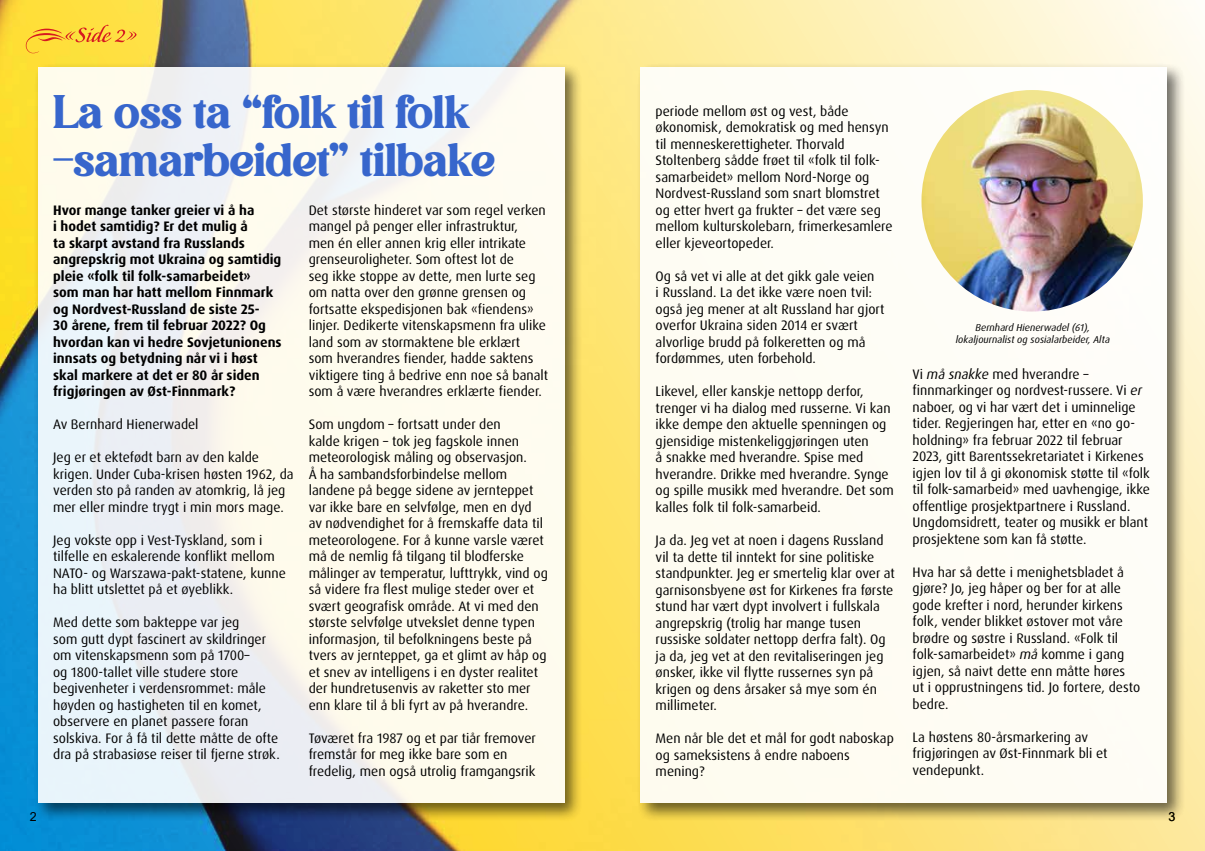
<style>
.page{position:relative;width:1205px;height:851px;background:#fff}
.page>*{position:absolute;margin:0;border:0;box-sizing:border-box;transform-origin:0 0}
.t1{font:45.5px/47.5px "Avigea";color:#3766cc}
.t2{font:13.75px/16.5px "Dax Pro";color:#000}
.t3{font:700 13.75px/16.5px "Dax Pro";color:#000}
.t4{font:12.5px "Arial";color:#000}
.t5{font:italic 10px/12px "Dax Pro";color:#000;text-align:center}
.s1{font-style:italic}
</style>
<div class="page">
<img style="left:0;top:0;width:1205px;height:850px">
<div style="left:33px;top:62px;width:550px;height:760px;background:#000;opacity:.63"></div>
<div style="left:38px;top:67px;width:526px;height:736px;background:linear-gradient(to bottom,#faf9f1,#f3f5f1)"></div>
<div style="left:636px;top:62px;width:549px;height:760px;background:#000;opacity:.63"></div>
<div style="left:640px;top:67px;width:527px;height:736px;background:#fefdf5"></div>
<svg style="left:26px;top:25px;width:110px;height:28px;background:#f9c639"></svg>
<img style="left:921px;top:90px;width:222px;height:221px;border-radius:111px">
<h1 class="t1" style="left:53px;top:89px;width:443px">La oss ta “folk til folk -samarbeidet” tilbake</h1>
<p class="t2" style="left:656px;top:103px;width:238px">periode mellom øst og vest, både økonomisk, demokratisk og med hensyn til menneskerettigheter. Thorvald Stoltenberg sådde frøet til «folk til folk&shy;samarbeidet» mellom Nord-Norge og Nordvest-Russland som snart blomstret og etter hvert ga frukter – det være seg mellom kulturskolebarn, frimerkesamlere eller kjeveortopeder.</p>
<p class="t2" style="left:656px;top:268px;width:230px">Og så vet vi alle at det gikk gale veien<br>i Russland. La det ikke være noen tvil: også jeg mener at alt Russland har gjort overfor Ukraina siden 2014 er svært alvorlige brudd på folkeretten og må fordømmes, uten forbehold.</p>
<p class="t2" style="left:656px;top:383px;width:240px">Likevel, eller kanskje nettopp derfor, trenger vi ha dialog med russerne. Vi kan ikke dempe den aktuelle spenningen og gjensidige mistenkeliggjøringen uten<br>å snakke med hverandre. Spise med hverandre. Drikke med hverandre. Synge og spille musikk med hverandre. Det som kalles folk til folk-samarbeid.</p>
<p class="t2" style="left:656px;top:532px;width:241px">Ja da. Jeg vet at noen i dagens Russland vil ta dette til inntekt for sine politiske standpunkter. Jeg er smertelig klar over at garnisonsbyene øst for Kirkenes fra første stund har vært dypt involvert i fullskala angrepskrig (trolig har mange tusen russiske soldater nettopp derfra falt). Og ja da, jeg vet at den revitaliseringen jeg ønsker, ikke vil flytte russernes syn på krigen og dens årsaker så mye som én millimeter.</p>
<p class="t2" style="left:656px;top:730px;width:240px">Men når ble det et mål for godt naboskap og sameksistens å endre naboens mening?</p>
<p class="t3" style="left:53px;top:202px;width:230px">Hvor mange tanker greier vi å ha<br>i hodet samtidig? Er det mulig å<br>ta skarpt avstand fra Russlands angrepskrig mot Ukraina og samtidig pleie «folk til folk-samarbeidet»<br>som man har hatt mellom Finnmark og Nordvest-Russland de siste 25-<br>30 årene, frem til februar 2022? Og hvordan kan vi hedre Sovjetunionens innsats og betydning når vi i høst skal markere at det er 80 år siden frigjøringen av Øst-Finnmark?</p>
<p class="t2" style="left:53px;top:416px;width:147px">Av Bernhard Hienerwadel</p>
<p class="t2" style="left:53px;top:449px;width:242px">Jeg er et ektefødt barn av den kalde krigen. Under Cuba-krisen høsten 1962, da verden sto på randen av atomkrig, lå jeg mer eller mindre trygt i min mors mage.</p>
<p class="t2" style="left:53px;top:531px;width:234px">Jeg vokste opp i Vest-Tyskland, som i tilfelle en eskalerende konflikt mellom NATO- og Warszawa-pakt-statene, kunne ha blitt utslettet på et øyeblikk.</p>
<p class="t2" style="left:53px;top:614px;width:228px">Med dette som bakteppe var jeg<br>som gutt dypt fascinert av skildringer om vitenskapsmenn som på 1700–<br>og 1800-tallet ville studere store begivenheter i verdensrommet: måle høyden og hastigheten til en komet, observere en planet passere foran solskiva. For å få til dette måtte de ofte dra på strabasiøse reiser til fjerne strøk.</p>
<p class="t2" style="left:309px;top:201px;width:241px">Det største hinderet var som regel verken mangel på penger eller infrastruktur,<br>men én eller annen krig eller intrikate grenseuroligheter. Som oftest lot de<br>seg ikke stoppe av dette, men lurte seg om natta over den grønne grensen og fortsatte ekspedisjonen bak «fiendens» linjer. Dedikerte vitenskapsmenn fra ulike land som av stormaktene ble erklært<br>som hverandres fiender, hadde saktens viktigere ting å bedrive enn noe så banalt som å være hverandres erklærte fiender.</p>
<p class="t2" style="left:309px;top:416px;width:241px">Som ungdom – fortsatt under den<br>kalde krigen – tok jeg fagskole innen meteorologisk måling og observasjon.<br>Å ha sambandsforbindelse mellom landene på begge sidene av jernteppet var ikke bare en selvfølge, men en dyd av nødvendighet for å fremskaffe data til meteorologene. For å kunne varsle været må de nemlig få tilgang til blodferske målinger av temperatur, lufttrykk, vind og så videre fra flest mulige steder over et svært geografisk område. At vi med den største selvfølge utvekslet denne typen informasjon, til befolkningens beste på tvers av jernteppet, ga et glimt av håp og et snev av intelligens i en dyster realitet der hundretusenvis av raketter sto mer enn klare til å bli fyrt av på hverandre.</p>
<p class="t2" style="left:309px;top:729px;width:229px">Tøværet fra 1987 og et par tiår fremover fremstår for meg ikke bare som en fredelig, men også utrolig framgangsrik</p>
<p class="t5" style="left:956px;top:321px;width:156px">Bernhard Hienerwadel (61), lokaljournalist og sosialarbeider, Alta</p>
<p class="t2" style="left:912px;top:365px;width:239px">Vi <span class="s1">må snakke</span> med hverandre – finnmarkinger og nordvest-russere. Vi <span class="s1">er </span>naboer, og vi har vært det i uminnelige tider. Regjeringen har, etter en «no go&shy;holdning» fra februar 2022 til februar 2023, gitt Barentssekretariatet i Kirkenes igjen lov til å gi økonomisk støtte til «folk til folk-samarbeid» med uavhengige, ikke offentlige prosjektpartnere i Russland.<br>Ungdomsidrett, teater og musikk er blant prosjektene som kan få støtte.</p>
<p class="t2" style="left:912px;top:563px;width:229px">Hva har så dette i menighetsbladet å gjøre? Jo, jeg håper og ber for at alle gode krefter i nord, herunder kirkens folk, vender blikket østover mot våre brødre og søstre i Russland. «Folk til folk-samarbeidet» <span class="s1">må</span> komme i gang igjen, så naivt dette enn måtte høres ut i opprustningens tid. Jo fortere, desto bedre.</p>
<p class="t2" style="left:912px;top:728px;width:197px">La høstens 80-årsmarkering av frigjøringen av Øst-Finnmark bli et vendepunkt.</p>
<p class="t4" style="left:30px;top:807px;width:8px">2</p>
<p class="t4" style="left:1168px;top:807px;width:8px">3</p>
</div>
